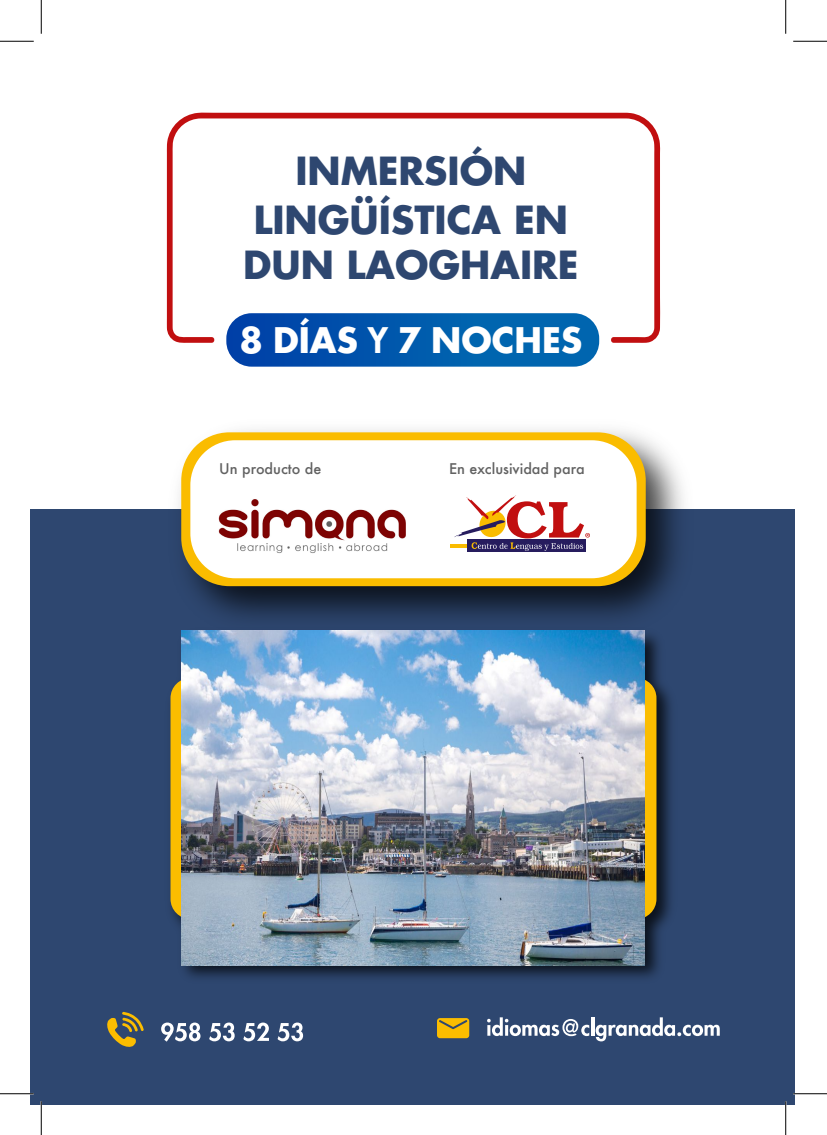
<style>
.page{position:relative;width:827px;height:1135px;background:#fff}
.page>*{position:absolute;margin:0;border:0;box-sizing:border-box;transform-origin:0 0}
.t1{font:700 37.75px/49.4px "Futura LT";color:#2e4770;text-align:center}
.t2{font:700 34.25px "Futura LT";color:#fff}
.t3{font:500 14.38px "Futura";color:#626262}
.s1{font-weight:800}
</style>
<div class="page">
<svg style="left:167px;top:112px;width:493px;height:231px"></svg>
<svg style="left:226px;top:313px;width:373px;height:54px;background:#095eaf"></svg>
<div style="left:31px;top:509px;width:763px;height:595px;background:#2e4770"></div>
<img style="left:178px;top:429px;width:506px;height:191px">
<div style="left:181px;top:432px;width:464px;height:154px;background:#fabc00;border-radius:48px"></div>
<div style="left:190px;top:440px;width:446px;height:138px;background:#fff;border-radius:45px"></div>
<hr style="left:450px;top:544px;width:119px;height:4px;background:#fabc00">
<div style="left:467px;top:540px;width:118px;height:12px;background:#261c5e"></div>
<svg style="left:454px;top:495px;width:136px;height:56px"></svg>
<img style="left:218px;top:499px;width:188px;height:55px">
<img style="left:175px;top:630px;width:496px;height:348px">
<svg style="left:170px;top:678px;width:11px;height:241px;background:#e4af0a"></svg>
<svg style="left:644px;top:678px;width:12px;height:241px;background:#e5b110"></svg>
<svg style="left:161px;top:1022px;width:39px;height:20px"></svg>
<svg style="left:209px;top:1022px;width:26px;height:19px"></svg>
<svg style="left:243px;top:1022px;width:26px;height:19px"></svg>
<svg style="left:277px;top:1022px;width:26px;height:19px"></svg>
<svg style="left:107px;top:1012px;width:37px;height:35px"></svg>
<svg style="left:487px;top:1017px;width:102px;height:19px"></svg>
<hr style="left:591px;top:1017px;width:3px;height:19px;background:#fff">
<svg style="left:595px;top:1017px;width:124px;height:24px"></svg>
<svg style="left:437px;top:1018px;width:32px;height:20px"></svg>
<hr style="left:40px;top:1101px;width:2px;height:34px;background:#fff">
<hr style="left:0;top:41px;width:34px;height:1px;background:#000">
<hr style="left:793px;top:41px;width:34px;height:1px;background:#000">
<hr style="left:0;top:1093px;width:34px;height:1px;background:#000">
<hr style="left:793px;top:1093px;width:34px;height:1px;background:#000">
<hr style="left:41px;top:0;width:1px;height:34px;background:#000">
<hr style="left:41px;top:1101px;width:1px;height:34px;background:#000">
<hr style="left:785px;top:0;width:1px;height:34px;background:#000">
<hr style="left:785px;top:1101px;width:1px;height:34px;background:#000">
<img style="left:181px;top:630px;width:463px;height:336px">
<p class="t1" style="left:254px;top:145px;width:316px">INMERSIÓN<br>LINGÜÍSTICA EN</p>
<p class="t1" style="left:243px;top:240px;width:337px">DUN LAOGHAIRE</p>
<p class="t2" style="left:239px;top:317px;width:344px">8 DÍAS <span class="s1">Y</span> 7 NOCHES</p>
<p class="t3" style="left:219px;top:459px;width:104px">Un producto de</p>
<p class="t3" style="left:449px;top:459px;width:137px">En exclusividad para</p>
</div>
